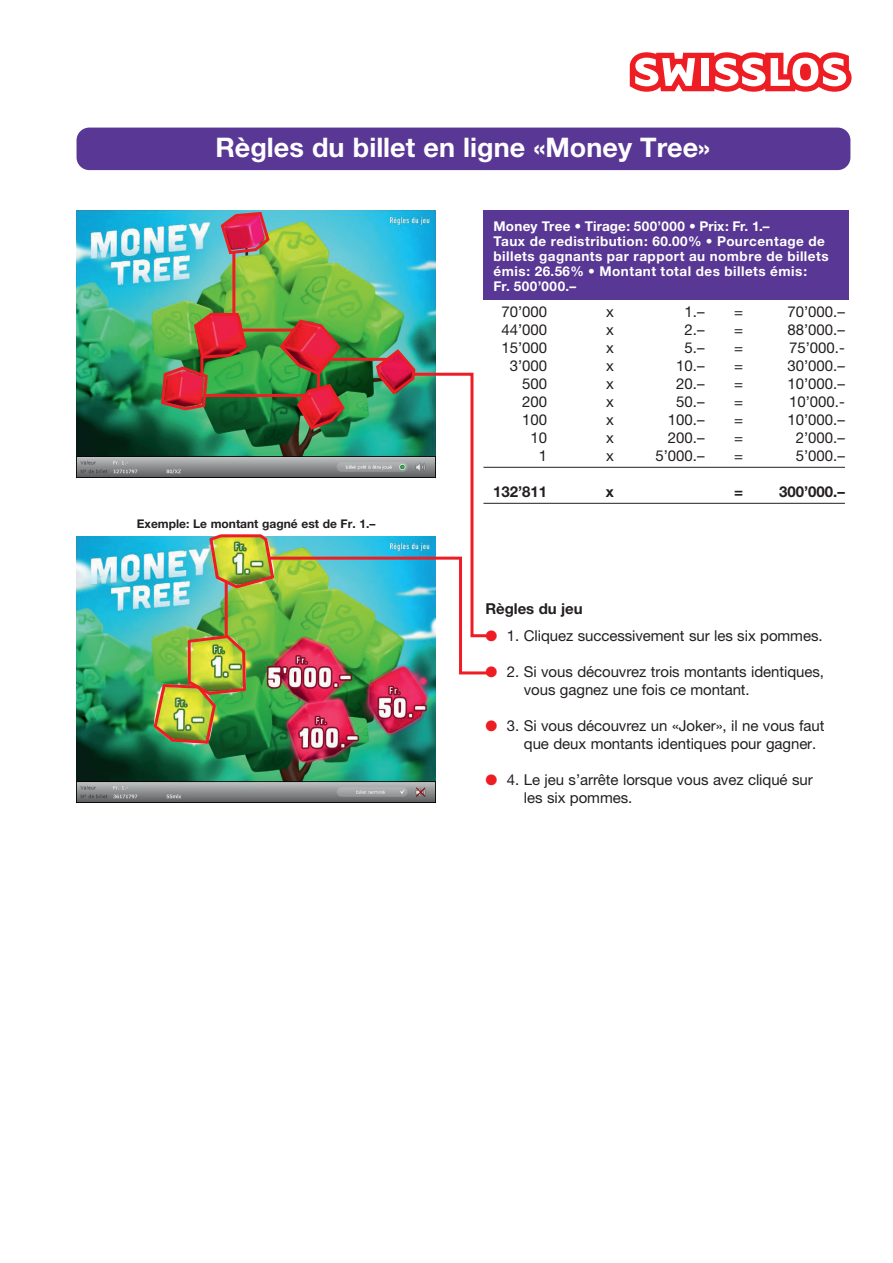
<style>
.page{position:relative;width:893px;height:1263px;background:#fff}
.page>*{position:absolute;margin:0;border:0;box-sizing:border-box;transform-origin:0 0}
.t1{font:700 27px "Helvetica Neue CE";color:#fff}
.t2{font:15px/18px "Helvetica Neue CE";letter-spacing:-.005em;color:#231f20}
.t3{font:700 15px "Helvetica Neue CE";color:#231f20}
.t4{font:700 13.5px/15px "Helvetica Neue CE";letter-spacing:.035em;color:#fff}
.t5{font:700 12px "Helvetica Neue CE";color:#231f20}
.s1{color:#ee1d23}
</style>
<div class="page">
<div style="left:77px;top:128px;width:773px;height:42px;background:#593795;border-radius:13px"></div>
<svg style="left:630px;top:52px;width:222px;height:40px"></svg>
<hr style="left:483px;top:467px;width:362px;height:1px;background:#231f20">
<hr style="left:483px;top:503px;width:362px;height:1px;background:#231f20">
<div style="left:483px;top:210px;width:366px;height:89px;background:#593795"></div>
<img style="left:77px;top:211px;width:358px;height:266px">
<img style="left:77px;top:536px;width:358px;height:267px">
<svg style="left:219px;top:210px;width:52px;height:46px;background:#b15c72"></svg>
<hr style="left:232px;top:252px;width:3px;height:62px;background:#ee1d23">
<img style="left:152px;top:310px;width:343px;height:435px">
<h1 class="t1" style="left:215px;top:131px;width:496px">Règles du billet en ligne «Money Tree»</h1>
<p class="t5" style="left:137px;top:517px;width:240px">Exemple: Le montant gagné est de Fr. 1.–</p>
<p class="t4" style="left:493px;top:219px;width:337px">Money Tree • Tirage: 500’000 • Prix: Fr. 1.–<br>Taux de redistribution: 60.00% • Pourcentage de billets gagnants par rapport au nombre de billets émis: 26.56% • Montant total des billets émis:<br>Fr. 500’000.–</p>
<p class="t2" style="left:501px;top:303px;width:47px">70’000</p>
<p class="t2" style="left:606px;top:303px;width:9px">x</p>
<p class="t2" style="left:685px;top:303px;width:22px">1.–</p>
<p class="t2" style="left:734px;top:303px;width:10px">=</p>
<p class="t2" style="left:787px;top:303px;width:59px">70’000.–</p>
<p class="t2" style="left:501px;top:321px;width:47px">44’000</p>
<p class="t2" style="left:606px;top:321px;width:9px">x</p>
<p class="t2" style="left:685px;top:321px;width:22px">2.–</p>
<p class="t2" style="left:734px;top:321px;width:10px">=</p>
<p class="t2" style="left:787px;top:321px;width:59px">88’000.–</p>
<p class="t2" style="left:501px;top:339px;width:47px">15’000</p>
<p class="t2" style="left:606px;top:339px;width:9px">x</p>
<p class="t2" style="left:685px;top:339px;width:22px">5.–</p>
<p class="t2" style="left:734px;top:339px;width:10px">=</p>
<p class="t2" style="left:789px;top:339px;width:57px">75’000.-</p>
<p class="t2" style="left:510px;top:357px;width:39px">3’000</p>
<p class="t2" style="left:606px;top:357px;width:9px">x</p>
<p class="t2" style="left:676px;top:357px;width:30px">10.–</p>
<p class="t2" style="left:734px;top:357px;width:10px">=</p>
<p class="t2" style="left:787px;top:357px;width:59px">30’000.–</p>
<p class="t2" style="left:522px;top:375px;width:27px">500</p>
<p class="t2" style="left:606px;top:375px;width:9px">x</p>
<p class="t2" style="left:676px;top:375px;width:30px">20.–</p>
<p class="t2" style="left:734px;top:375px;width:10px">=</p>
<p class="t2" style="left:787px;top:375px;width:59px">10’000.–</p>
<p class="t2" style="left:522px;top:393px;width:27px">200</p>
<p class="t2" style="left:606px;top:393px;width:9px">x</p>
<p class="t2" style="left:676px;top:393px;width:30px">50.–</p>
<p class="t2" style="left:734px;top:393px;width:10px">=</p>
<p class="t2" style="left:789px;top:393px;width:57px">10’000.-</p>
<p class="t2" style="left:522px;top:411px;width:27px">100</p>
<p class="t2" style="left:606px;top:411px;width:9px">x</p>
<p class="t2" style="left:668px;top:411px;width:38px">100.–</p>
<p class="t2" style="left:734px;top:411px;width:10px">=</p>
<p class="t2" style="left:787px;top:411px;width:59px">10’000.–</p>
<p class="t2" style="left:531px;top:429px;width:18px">10</p>
<p class="t2" style="left:606px;top:429px;width:9px">x</p>
<p class="t2" style="left:668px;top:429px;width:38px">200.–</p>
<p class="t2" style="left:734px;top:429px;width:10px">=</p>
<p class="t2" style="left:796px;top:429px;width:51px">2’000.–</p>
<p class="t2" style="left:539px;top:447px;width:10px">1</p>
<p class="t2" style="left:606px;top:447px;width:9px">x</p>
<p class="t2" style="left:655px;top:447px;width:51px">5’000.–</p>
<p class="t2" style="left:734px;top:447px;width:10px">=</p>
<p class="t2" style="left:796px;top:447px;width:51px">5’000.–</p>
<p class="t3" style="left:493px;top:483px;width:56px">132’811</p>
<p class="t3" style="left:606px;top:483px;width:10px">x</p>
<p class="t3" style="left:734px;top:483px;width:10px">=</p>
<p class="t3" style="left:779px;top:483px;width:67px">300’000.–</p>
<p class="t3" style="left:485px;top:600px;width:99px">Règles du jeu</p>
<p class="t2" style="left:485px;top:627px;width:339px"><span class="s1">●</span> 1. Cliquez successivement sur les six pommes.</p>
<p class="t2" style="left:524px;top:663px;width:302px;text-indent:-38px"><span class="s1">●</span> 2. Si vous découvrez trois montants identiques, vous gagnez une fois ce montant.</p>
<p class="t2" style="left:524px;top:717px;width:302px;text-indent:-38px"><span class="s1">●</span> 3. Si vous découvrez un «Joker», il ne vous faut que deux montants identiques pour gagner.</p>
<p class="t2" style="left:524px;top:771px;width:290px;text-indent:-38px"><span class="s1">●</span> 4. Le jeu s’arrête lorsque vous avez cliqué sur les six pommes.</p>
</div>
